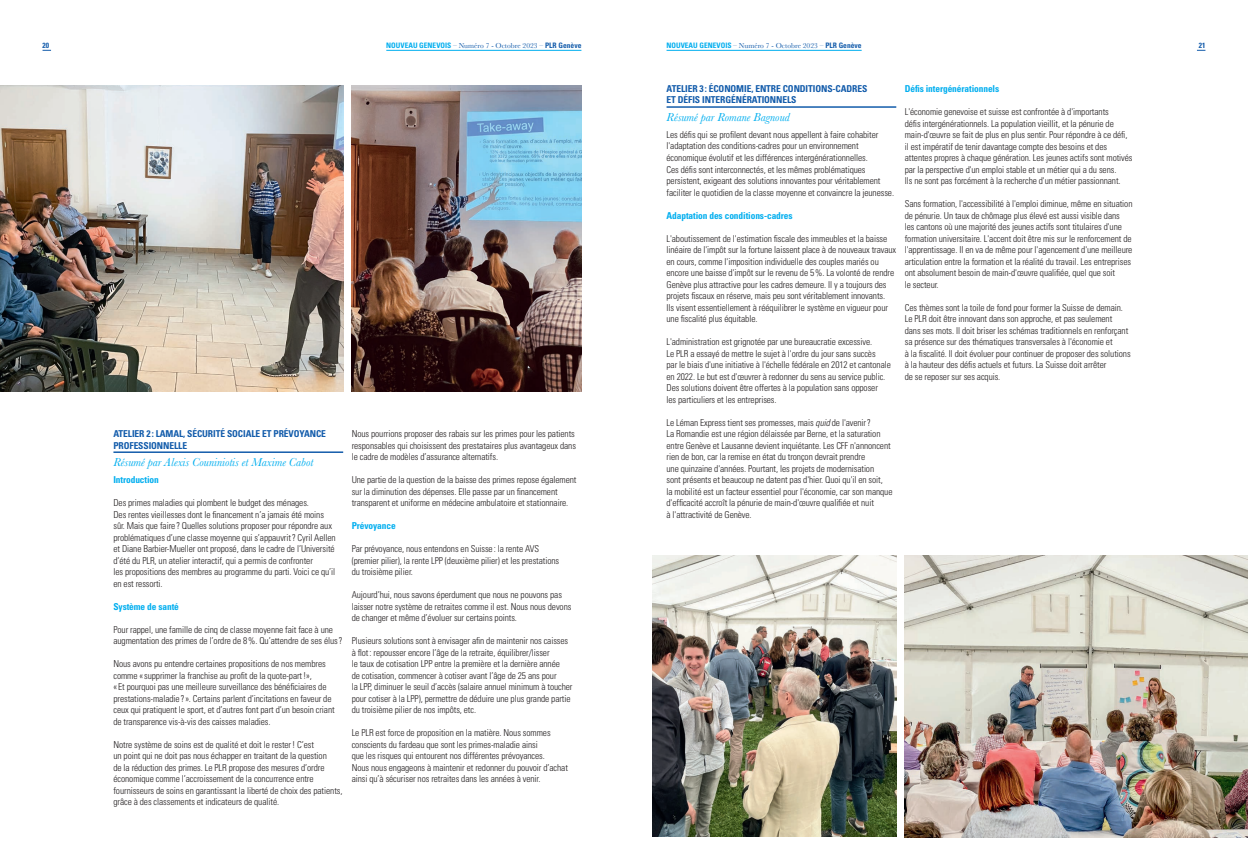
<style>
.page{position:relative;width:1248px;height:865px;background:#fff}
.page>*{position:absolute;margin:0;border:0;box-sizing:border-box;transform-origin:0 0}
.t1{font:italic 12px "Baskerville";color:#00aeef}
.t2{font:300 condensed 9.5px/11.5px "Univers LT Std";letter-spacing:-.01em;color:#231f20}
.t3{font:700 condensed 9.5px/11.5px "Univers LT Std";letter-spacing:-.01em;color:#135cab}
.t4{font:700 condensed 9.5px "Univers LT Std";letter-spacing:-.01em;color:#00aeef}
.t5{font:7.5px "Baskerville";color:#135cab}
.t6{font:700 condensed 7.5px "Univers LT Std";color:#135cab}
.s1{font-family:"Univers LT Std";font-weight:700;font-stretch:condensed;color:#00aeef}
.s2{font-family:"Univers LT Std";font-weight:700;font-stretch:condensed}
.s3{font-style:italic}
</style>
<div class="page">
<hr style="left:113px;top:451px;width:230px;height:2px;background:#135cab">
<hr style="left:666px;top:106px;width:230px;height:2px;background:#135cab">
<img style="left:0;top:85px;width:343px;height:306px">
<img style="left:904px;top:556px;width:343px;height:281px">
<img style="left:652px;top:556px;width:244px;height:280px">
<img style="left:351px;top:85px;width:230px;height:306px">
<hr style="left:666px;top:50px;width:195px;height:1px;background:#00aeef">
<hr style="left:386px;top:50px;width:195px;height:1px;background:#00aeef">
<p class="t6" style="left:43px;top:41px;width:8px">20</p>
<p class="t5" style="left:386px;top:41px;width:196px"><span class="s1">NOUVEAU GENEVOIS</span> – Numéro 7 - Octobre 2023 – <span class="s2">PLR Genève</span></p>
<p class="t5" style="left:666px;top:41px;width:196px"><span class="s1">NOUVEAU GENEVOIS</span> – Numéro 7 - Octobre 2023 – <span class="s2">PLR Genève</span></p>
<p class="t6" style="left:1198px;top:41px;width:8px">21</p>
<p class="t3" style="left:113px;top:428px;width:214px">ATELIER 2: LAMAL, SÉCURITÉ SOCIALE ET PRÉVOYANCE<br>PROFESSIONNELLE</p>
<p class="t1" style="left:113px;top:454px;width:201px">Résumé par Alexis Couniniotis et Maxime Cabot</p>
<p class="t4" style="left:113px;top:474px;width:47px">Introduction</p>
<p class="t2" style="left:113px;top:497px;width:224px">Des primes maladies qui plombent le budget des ménages.<br>Des rentes vieillesses dont le financement n’a jamais été moins sûr. Mais que faire? Quelles solutions proposer pour répondre aux problématiques d’une classe moyenne qui s’appauvrit? Cyril Aellen et Diane Barbier-Mueller ont proposé, dans le cadre de l’Université d’été du PLR, un atelier interactif, qui a permis de confronter<br>les propositions des membres au programme du parti. Voici ce qu’il en est ressorti.</p>
<p class="t4" style="left:113px;top:600px;width:67px">Système de santé</p>
<p class="t2" style="left:113px;top:623px;width:230px">Pour rappel, une famille de cinq de classe moyenne fait face à une augmentation des primes de l’ordre de 8%. Qu’attendre de ses élus?</p>
<p class="t2" style="left:113px;top:658px;width:223px">Nous avons pu entendre certaines propositions de nos membres comme «supprimer la franchise au profit de la quote-part!»,<br>«Et pourquoi pas une meilleure surveillance des bénéficiaires de prestations-maladie?». Certains parlent d’incitations en faveur de ceux qui pratiquent le sport, et d’autres font part d’un besoin criant de transparence vis-à-vis des caisses maladies.</p>
<p class="t2" style="left:113px;top:738px;width:230px">Notre système de soins est de qualité et doit le rester! C’est<br>un point qui ne doit pas nous échapper en traitant de la question<br>de la réduction des primes. Le PLR propose des mesures d’ordre économique comme l’accroissement de la concurrence entre fournisseurs de soins en garantissant la liberté de choix des patients, grâce à des classements et indicateurs de qualité.</p>
<p class="t2" style="left:351px;top:428px;width:226px;text-align:justify">Nous pourrions proposer des rabais sur les primes pour les patients responsables qui choisissent des prestataires plus avantageux dans le cadre de modèles d’assurance alternatifs.</p>
<p class="t2" style="left:351px;top:474px;width:226px">Une partie de la question de la baisse des primes repose également sur la diminution des dépenses. Elle passe par un financement transparent et uniforme en médecine ambulatoire et stationnaire.</p>
<p class="t4" style="left:351px;top:520px;width:46px">Prévoyance</p>
<p class="t2" style="left:351px;top:543px;width:209px">Par prévoyance, nous entendons en Suisse: la rente AVS (premier pilier), la rente LPP (deuxième pilier) et les prestations du troisième pilier.</p>
<p class="t2" style="left:351px;top:589px;width:221px">Aujourd’hui, nous savons éperdument que nous ne pouvons pas laisser notre système de retraites comme il est. Nous nous devons de changer et même d’évoluer sur certains points.</p>
<p class="t2" style="left:351px;top:635px;width:222px">Plusieurs solutions sont à envisager afin de maintenir nos caisses à flot: repousser encore l’âge de la retraite, équilibrer/lisser<br>le taux de cotisation LPP entre la première et la dernière année<br>de cotisation, commencer à cotiser avant l’âge de 25 ans pour<br>la LPP, diminuer le seuil d’accès (salaire annuel minimum à toucher pour cotiser à la LPP), permettre de déduire une plus grande partie du troisième pilier de nos impôts, etc.</p>
<p class="t2" style="left:351px;top:727px;width:218px">Le PLR est force de proposition en la matière. Nous sommes conscients du fardeau que sont les primes-maladie ainsi<br>que les risques qui entourent nos différentes prévoyances.<br>Nous nous engageons à maintenir et redonner du pouvoir d’achat ainsi qu’à sécuriser nos retraites dans les années à venir.</p>
<p class="t3" style="left:666px;top:83px;width:202px">ATELIER 3: ÉCONOMIE, ENTRE CONDITIONS-CADRES<br>ET DÉFIS INTERGÉNÉRATIONNELS</p>
<p class="t1" style="left:666px;top:109px;width:125px">Résumé par Romane Bagnoud</p>
<p class="t2" style="left:666px;top:129px;width:229px">Les défis qui se profilent devant nous appellent à faire cohabiter l'adaptation des conditions-cadres pour un environnement économique évolutif et les différences intergénérationnelles.<br>Ces défis sont interconnectés, et les mêmes problématiques persistent, exigeant des solutions innovantes pour véritablement faciliter le quotidien de la classe moyenne et convaincre la jeunesse.</p>
<p class="t4" style="left:666px;top:209px;width:128px">Adaptation des conditions-cadres</p>
<p class="t2" style="left:666px;top:232px;width:231px">L'aboutissement de l'estimation fiscale des immeubles et la baisse linéaire de l'impôt sur la fortune laissent place à de nouveaux travaux en cours, comme l'imposition individuelle des couples mariés ou encore une baisse d'impôt sur le revenu de 5%. La volonté de rendre Genève plus attractive pour les cadres demeure. Il y a toujours des projets fiscaux en réserve, mais peu sont véritablement innovants.<br>Ils visent essentiellement à rééquilibrer le système en vigueur pour une fiscalité plus équitable.</p>
<p class="t2" style="left:666px;top:336px;width:226px">L'administration est grignotée par une bureaucratie excessive.<br>Le PLR a essayé de mettre le sujet à l'ordre du jour sans succès<br>par le biais d'une initiative à l'échelle fédérale en 2012 et cantonale en 2022. Le but est d'œuvrer à redonner du sens au service public.<br>Des solutions doivent être offertes à la population sans opposer<br>les particuliers et les entreprises.</p>
<p class="t2" style="left:666px;top:416px;width:227px">Le Léman Express tient ses promesses, mais <span class="s3">quid</span> de l'avenir?<br>La Romandie est une région délaissée par Berne, et la saturation entre Genève et Lausanne devient inquiétante. Les CFF n'annoncent rien de bon, car la remise en état du tronçon devrait prendre<br>une quinzaine d'années. Pourtant, les projets de modernisation<br>sont présents et beaucoup ne datent pas d'hier. Quoi qu'il en soit,<br>la mobilité est un facteur essentiel pour l'économie, car son manque d'efficacité accroît la pénurie de main-d'œuvre qualifiée et nuit<br>à l'attractivité de Genève.</p>
<p class="t4" style="left:904px;top:83px;width:96px">Défis intergénérationnels</p>
<p class="t2" style="left:904px;top:106px;width:229px">L'économie genevoise et suisse est confrontée à d'importants<br>défis intergénérationnels. La population vieillit, et la pénurie de main-d'œuvre se fait de plus en plus sentir. Pour répondre à ce défi, il est impératif de tenir davantage compte des besoins et des attentes propres à chaque génération. Les jeunes actifs sont motivés par la perspective d'un emploi stable et un métier qui a du sens.<br>Ils ne sont pas forcément à la recherche d'un métier passionnant.</p>
<p class="t2" style="left:904px;top:198px;width:229px">Sans formation, l'accessibilité à l'emploi diminue, même en situation de pénurie. Un taux de chômage plus élevé est aussi visible dans<br>les cantons où une majorité des jeunes actifs sont titulaires d'une formation universitaire. L'accent doit être mis sur le renforcement de l'apprentissage. Il en va de même pour l'agencement d'une meilleure articulation entre la formation et la réalité du travail. Les entreprises ont absolument besoin de main-d'œuvre qualifiée, quel que soit<br>le secteur.</p>
<p class="t2" style="left:904px;top:301px;width:227px">Ces thèmes sont la toile de fond pour former la Suisse de demain.<br>Le PLR doit être innovant dans son approche, et pas seulement<br>dans ses mots. Il doit briser les schémas traditionnels en renforçant sa présence sur des thématiques transversales à l'économie et<br>à la fiscalité. Il doit évoluer pour continuer de proposer des solutions à la hauteur des défis actuels et futurs. La Suisse doit arrêter<br>de se reposer sur ses acquis.</p>
</div>
